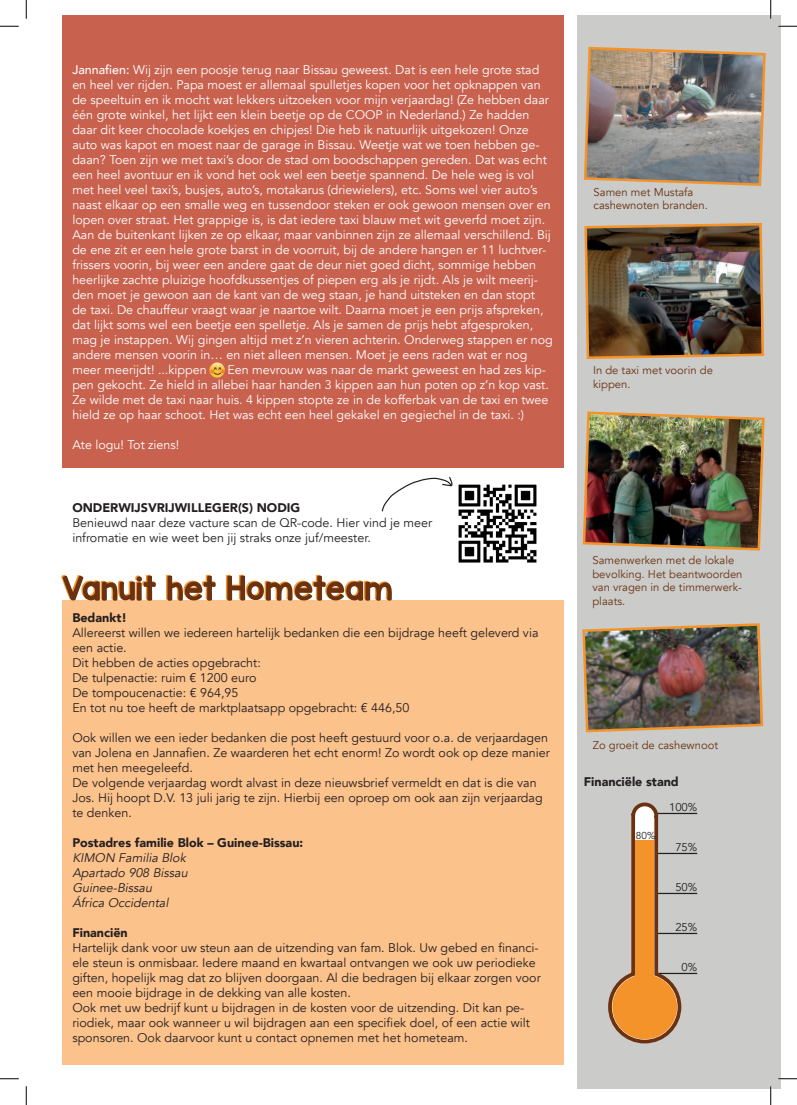
<style>
.page{position:relative;width:797px;height:1105px;background:#fff}
.page>*{position:absolute;margin:0;border:0;box-sizing:border-box;transform-origin:0 0}
.t1{font:12.5px/15px "Avenir";color:#fff}
.t2{font:12.5px/15px "Avenir";color:#231f20}
.t3{font:900 12.5px "Avenir";color:#231f20}
.t4{font:italic 12.5px/15px "Avenir";color:#231f20}
.t5{font:11.25px/13.5px "Avenir";color:#6b3212}
.t6{font:11.25px "Avenir";color:#231f20}
.t7{font:10px "Avenir";color:#231f20}
.s1{font-weight:500}
</style>
<div class="page">
<div style="left:577px;top:16px;width:204px;height:1073px;background:#cbcbca"></div>
<div style="left:62px;top:600px;width:501px;height:464px;background:#fcc28c"></div>
<div style="left:62px;top:16px;width:501px;height:452px;background:#c8614e"></div>
<hr style="left:656px;top:973px;width:41px;height:1px;background:#231f20">
<hr style="left:656px;top:893px;width:41px;height:1px;background:#231f20">
<hr style="left:656px;top:813px;width:41px;height:1px;background:#231f20">
<hr style="left:656px;top:853px;width:41px;height:1px;background:#231f20">
<hr style="left:656px;top:933px;width:41px;height:1px;background:#231f20">
<svg style="left:608px;top:802px;width:75px;height:242px"></svg>
<div style="left:612px;top:974px;width:65px;height:65px;background:#f4932a;border-radius:50%"></div>
<div style="left:635px;top:840px;width:19px;height:144px;background:#f4932a"></div>
<svg style="left:381px;top:477px;width:72px;height:35px"></svg>
<svg style="left:61px;top:575px;width:331px;height:26px"></svg>
<img style="left:582px;top:623px;width:182px;height:110px">
<img style="left:582px;top:411px;width:183px;height:140px">
<img style="left:584px;top:223px;width:181px;height:136px">
<img style="left:583px;top:46px;width:183px;height:140px">
<img style="left:209px;top:362px;width:16px;height:16px;border-radius:8px">
<img style="left:458px;top:484px;width:79px;height:79px">
<svg style="left:0;top:25px;width:19px;height:2px"></svg>
<svg style="left:778px;top:25px;width:19px;height:2px"></svg>
<svg style="left:0;top:1078px;width:19px;height:1px"></svg>
<svg style="left:778px;top:1078px;width:19px;height:1px"></svg>
<svg style="left:25px;top:0;width:2px;height:19px"></svg>
<svg style="left:25px;top:1086px;width:2px;height:19px"></svg>
<svg style="left:770px;top:0;width:1px;height:19px"></svg>
<svg style="left:770px;top:1086px;width:1px;height:19px"></svg>
<p class="t1" style="left:72px;top:63px;width:482px"><span class="s1">Jannafien:</span> Wij zijn een poosje terug naar Bissau geweest. Dat is een hele grote stad en heel ver rijden. Papa moest er allemaal spulletjes kopen voor het opknappen van de speeltuin en ik mocht wat lekkers uitzoeken voor mijn verjaardag! (Ze hebben daar één grote winkel, het lijkt een klein beetje op de COOP in Nederland.) Ze hadden daar dit keer chocolade koekjes en chipjes! Die heb ik natuurlijk uitgekozen! Onze auto was kapot en moest naar de garage in Bissau. Weetje wat we toen hebben ge&shy;daan? Toen zijn we met taxi’s door de stad om boodschappen gereden. Dat was echt een heel avontuur en ik vond het ook wel een beetje spannend. De hele weg is vol met heel veel taxi’s, busjes, auto’s, motakarus (driewielers), etc. Soms wel vier auto’s naast elkaar op een smalle weg en tussendoor steken er ook gewoon mensen over en lopen over straat. Het grappige is, is dat iedere taxi blauw met wit geverfd moet zijn.<br>Aan de buitenkant lijken ze op elkaar, maar vanbinnen zijn ze allemaal verschillend. Bij de ene zit er een hele grote barst in de voorruit, bij de andere hangen er 11 luchtver&shy;frissers voorin, bij weer een andere gaat de deur niet goed dicht, sommige hebben heerlijke zachte pluizige hoofdkussentjes of piepen erg als je rijdt. Als je wilt meerij&shy;den moet je gewoon aan de kant van de weg staan, je hand uitsteken en dan stopt<br>de taxi. De chauffeur vraagt waar je naartoe wilt. Daarna moet je een prijs afspreken, dat lijkt soms wel een beetje een spelletje. Als je samen de prijs hebt afgesproken, mag je instappen. Wij gingen altijd met z’n vieren achterin. Onderweg stappen er nog andere mensen voorin in… en niet alleen mensen. Moet je eens raden wat er nog meer meerijdt! ...kippen ... Een mevrouw was naar de markt geweest en had zes kip&shy;pen gekocht. Ze hield in allebei haar handen 3 kippen aan hun poten op z’n kop vast.<br>Ze wilde met de taxi naar huis. 4 kippen stopte ze in de kofferbak van de taxi en twee hield ze op haar schoot. Het was echt een heel gekakel en gegiechel in de taxi. :)</p>
<p class="t1" style="left:72px;top:438px;width:108px">Ate logu! Tot ziens!</p>
<p class="t3" style="left:72px;top:497px;width:229px">ONDERWIJSVRIJWILLEGER(S) NODIG</p>
<p class="t2" style="left:72px;top:515px;width:361px">Benieuwd naar deze vacture scan de QR-code. Hier vind je meer infromatie en wie weet ben jij straks onze juf/meester.</p>
<p class="t3" style="left:72px;top:607px;width:56px">Bedankt!</p>
<p class="t2" style="left:72px;top:625px;width:467px">Allereerst willen we iedereen hartelijk bedanken die een bijdrage heeft geleverd via een actie.<br>Dit hebben de acties opgebracht:<br>De tulpenactie: ruim € 1200 euro<br>De tompoucenactie: € 964,95<br>En tot nu toe heeft de marktplaatsapp opgebracht: € 446,50</p>
<p class="t2" style="left:72px;top:730px;width:479px">Ook willen we een ieder bedanken die post heeft gestuurd voor o.a. de verjaardagen van Jolena en Jannafien. Ze waarderen het echt enorm! Zo wordt ook op deze manier met hen meegeleefd.<br>De volgende verjaardag wordt alvast in deze nieuwsbrief vermeldt en dat is die van Jos. Hij hoopt D.V. 13 juli jarig te zijn. Hierbij een oproep om ook aan zijn verjaardag te denken.</p>
<p class="t3" style="left:72px;top:832px;width:232px">Postadres familie Blok – Guinee-Bissau:</p>
<p class="t4" style="left:72px;top:850px;width:120px">KIMON Familia Blok<br>Apartado 908 Bissau<br>Guinee-Bissau<br>África Occidental</p>
<p class="t3" style="left:72px;top:922px;width:57px">Financiën</p>
<p class="t2" style="left:72px;top:940px;width:470px">Hartelijk dank voor uw steun aan de uitzending van fam. Blok. Uw gebed en financi&shy;ële steun is onmisbaar. Iedere maand en kwartaal ontvangen we ook uw periodieke giften, hopelijk mag dat zo blijven doorgaan. Al die bedragen bij elkaar zorgen voor een mooie bijdrage in de dekking van alle kosten.<br>Ook met uw bedrijf kunt u bijdragen in de kosten voor de uitzending. Dit kan pe&shy;riodiek, maar ook wanneer u wil bijdragen aan een specifiek doel, of een actie wilt sponsoren. Ook daarvoor kunt u contact opnemen met het hometeam.</p>
<p class="t5" style="left:593px;top:185px;width:116px">Samen met Mustafa cashewnoten branden.</p>
<p class="t5" style="left:593px;top:364px;width:121px">In de taxi met voorin de kippen.</p>
<p class="t5" style="left:592px;top:554px;width:152px">Samenwerken met de lokale bevolking. Het beantwoorden van vragen in de timmerwerk&shy;plaats.</p>
<p class="t5" style="left:593px;top:738px;width:127px">Zo groeit de cashewnoot</p>
<p class="t3" style="left:584px;top:771px;width:96px">Financiële stand</p>
<p class="t6" style="left:669px;top:800px;width:30px">100%</p>
<p class="t6" style="left:675px;top:840px;width:23px">75%</p>
<p class="t6" style="left:675px;top:880px;width:23px">50%</p>
<p class="t6" style="left:675px;top:920px;width:23px">25%</p>
<p class="t6" style="left:681px;top:960px;width:17px">0%</p>
<p class="t7" style="left:636px;top:829px;width:21px">80%</p>
</div>
